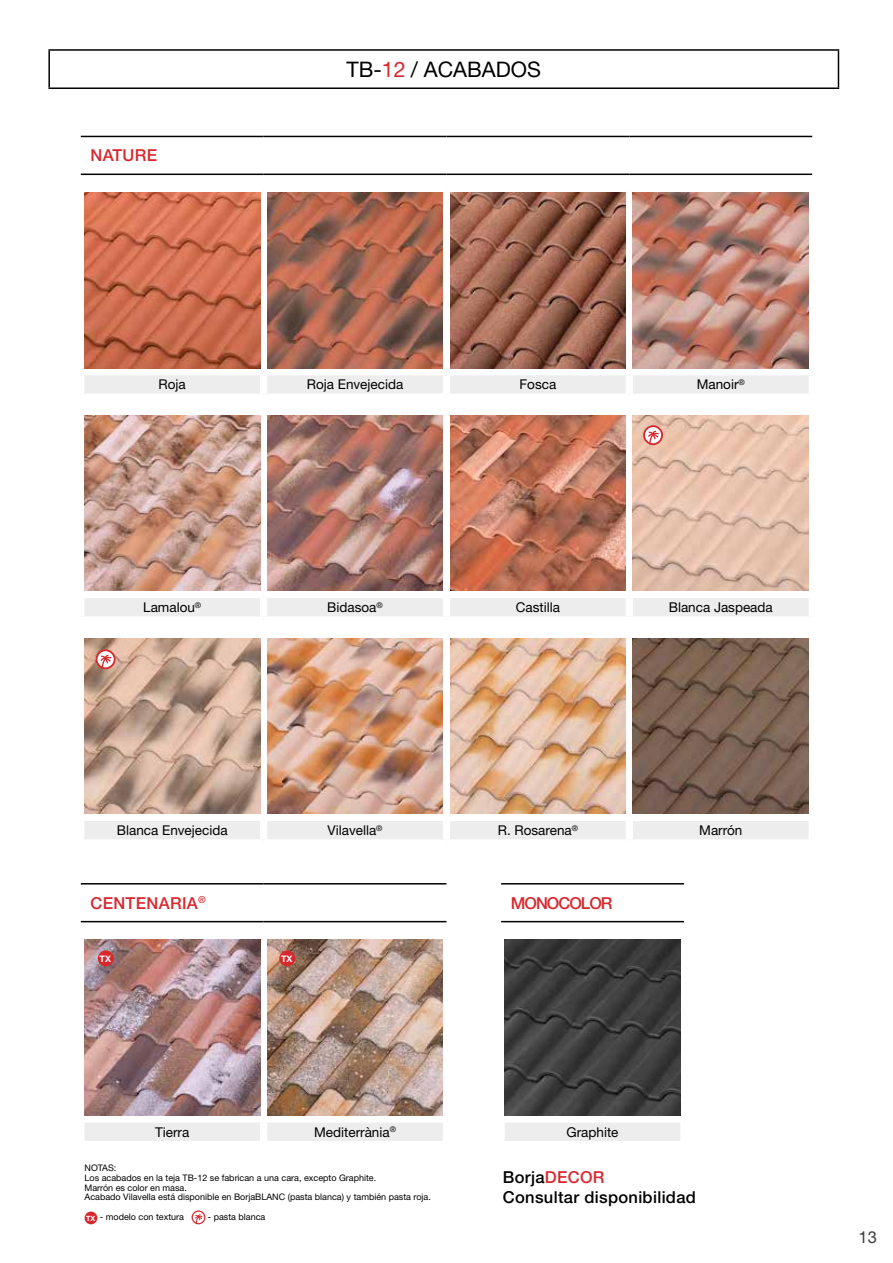
<style>
.page{position:relative;width:893px;height:1263px;background:#fff}
.page>*{position:absolute;margin:0;border:0;box-sizing:border-box;transform-origin:0 0}
.t1{font:21.45px "Helvetica Neue LT Std";color:#000}
.t2{font:500 16.5px/19.8px "Helvetica Neue LT Std";letter-spacing:.02em;color:#000}
.t3{font:500 16.5px "Helvetica Neue LT Std";letter-spacing:.02em;color:#d8282f}
.t4{font:500 16.5px "Helvetica Neue LT Std";letter-spacing:-.06em;color:#d8282f}
.t5{font:16.5px "Helvetica Neue LT Std";color:#3c3c3b}
.t6{font:13.5px "Helvetica Neue LT Std";color:#000}
.t7{font:9px/9.8px "Helvetica Neue LT Std";color:#000}
.t8{font:700 9px "Helvetica Neue LT Std";color:#fff}
.s1{color:#d8282f}
.s2{font-weight:700;font-size:7.2px;color:#fff}
</style>
<div class="page">
<svg style="left:84px;top:375px;width:725px;height:464px;fill:#ededed"></svg>
<svg style="left:84px;top:624px;width:725px;height:7px"></svg>
<div style="left:260px;top:375px;width:7px;height:19px;background:#fff"></div>
<div style="left:443px;top:375px;width:7px;height:19px;background:#fff"></div>
<div style="left:626px;top:375px;width:7px;height:19px;background:#fff"></div>
<div style="left:77px;top:394px;width:187px;height:7px;background:#fff"></div>
<div style="left:264px;top:394px;width:182px;height:7px;background:#fff"></div>
<div style="left:446px;top:394px;width:183px;height:7px;background:#fff"></div>
<div style="left:629px;top:394px;width:187px;height:7px;background:#fff"></div>
<div style="left:77px;top:408px;width:187px;height:7px;background:#fff"></div>
<div style="left:264px;top:408px;width:182px;height:7px;background:#fff"></div>
<div style="left:260px;top:415px;width:7px;height:176px;background:#fff"></div>
<div style="left:446px;top:408px;width:183px;height:7px;background:#fff"></div>
<div style="left:443px;top:415px;width:7px;height:176px;background:#fff"></div>
<div style="left:629px;top:408px;width:187px;height:7px;background:#fff"></div>
<div style="left:626px;top:415px;width:7px;height:176px;background:#fff"></div>
<div style="left:260px;top:598px;width:7px;height:18px;background:#fff"></div>
<div style="left:443px;top:598px;width:7px;height:18px;background:#fff"></div>
<div style="left:626px;top:598px;width:7px;height:18px;background:#fff"></div>
<div style="left:77px;top:616px;width:187px;height:8px;background:#fff"></div>
<div style="left:264px;top:616px;width:182px;height:8px;background:#fff"></div>
<div style="left:260px;top:624px;width:7px;height:7px;background:#fff"></div>
<div style="left:446px;top:616px;width:183px;height:8px;background:#fff"></div>
<div style="left:443px;top:624px;width:7px;height:7px;background:#fff"></div>
<div style="left:629px;top:616px;width:187px;height:8px;background:#fff"></div>
<div style="left:626px;top:624px;width:7px;height:7px;background:#fff"></div>
<div style="left:77px;top:631px;width:187px;height:7px;background:#fff"></div>
<div style="left:264px;top:631px;width:182px;height:7px;background:#fff"></div>
<div style="left:260px;top:638px;width:7px;height:176px;background:#fff"></div>
<div style="left:446px;top:631px;width:183px;height:7px;background:#fff"></div>
<div style="left:443px;top:638px;width:7px;height:176px;background:#fff"></div>
<div style="left:629px;top:631px;width:187px;height:7px;background:#fff"></div>
<div style="left:626px;top:638px;width:7px;height:176px;background:#fff"></div>
<div style="left:260px;top:821px;width:7px;height:18px;background:#fff"></div>
<div style="left:443px;top:821px;width:7px;height:18px;background:#fff"></div>
<div style="left:626px;top:821px;width:7px;height:18px;background:#fff"></div>
<div style="left:77px;top:591px;width:187px;height:7px;background:#fff"></div>
<div style="left:264px;top:591px;width:182px;height:7px;background:#fff"></div>
<div style="left:446px;top:591px;width:183px;height:7px;background:#fff"></div>
<div style="left:629px;top:591px;width:187px;height:7px;background:#fff"></div>
<div style="left:77px;top:814px;width:187px;height:7px;background:#fff"></div>
<div style="left:264px;top:814px;width:182px;height:7px;background:#fff"></div>
<div style="left:446px;top:814px;width:183px;height:7px;background:#fff"></div>
<div style="left:629px;top:814px;width:187px;height:7px;background:#fff"></div>
<hr style="left:81px;top:136px;width:183px;height:1px;background:#000">
<hr style="left:264px;top:136px;width:182px;height:1px;background:#000">
<hr style="left:446px;top:136px;width:183px;height:1px;background:#000">
<hr style="left:629px;top:136px;width:183px;height:1px;background:#000">
<hr style="left:81px;top:174px;width:183px;height:1px;background:#000">
<hr style="left:264px;top:174px;width:182px;height:1px;background:#000">
<hr style="left:446px;top:174px;width:183px;height:1px;background:#000">
<hr style="left:629px;top:174px;width:183px;height:1px;background:#000">
<img style="left:84px;top:192px;width:176px;height:176px">
<img style="left:267px;top:192px;width:176px;height:176px">
<img style="left:450px;top:192px;width:176px;height:176px">
<img style="left:633px;top:192px;width:176px;height:176px">
<img style="left:84px;top:415px;width:176px;height:176px">
<img style="left:267px;top:415px;width:176px;height:176px">
<img style="left:450px;top:415px;width:176px;height:176px">
<img style="left:633px;top:415px;width:176px;height:176px">
<img style="left:84px;top:638px;width:176px;height:176px">
<img style="left:267px;top:638px;width:176px;height:176px">
<img style="left:450px;top:638px;width:176px;height:176px">
<img style="left:633px;top:638px;width:176px;height:176px">
<div style="left:84px;top:1123px;width:359px;height:18px;background:#ededed"></div>
<div style="left:260px;top:1122px;width:7px;height:19px;background:#fff"></div>
<hr style="left:81px;top:883px;width:183px;height:1px;background:#000">
<hr style="left:264px;top:883px;width:182px;height:1px;background:#000">
<hr style="left:81px;top:921px;width:183px;height:1px;background:#000">
<hr style="left:264px;top:921px;width:182px;height:1px;background:#000">
<img style="left:84px;top:940px;width:176px;height:175px">
<img style="left:267px;top:940px;width:176px;height:175px">
<div style="left:98px;top:950px;width:16px;height:16px;background:#d8282f;border-radius:50%"></div>
<div style="left:279px;top:950px;width:16px;height:16px;background:#d8282f;border-radius:50%"></div>
<svg style="left:644px;top:426px;width:18px;height:18px"></svg>
<svg style="left:647px;top:430px;width:12px;height:15px"></svg>
<div style="left:643px;top:425px;width:20px;height:20px;border:2px solid #d8282f;border-radius:50%"></div>
<svg style="left:97px;top:650px;width:18px;height:18px"></svg>
<svg style="left:100px;top:654px;width:12px;height:15px"></svg>
<div style="left:96px;top:649px;width:20px;height:20px;border:2px solid #d8282f;border-radius:50%"></div>
<div style="left:501px;top:1119px;width:183px;height:25px;background:#ededed"></div>
<div style="left:497px;top:1122px;width:8px;height:19px;background:#fff"></div>
<div style="left:680px;top:1122px;width:8px;height:19px;background:#fff"></div>
<div style="left:497px;top:1141px;width:191px;height:7px;background:#fff"></div>
<div style="left:497px;top:1115px;width:191px;height:7px;background:#fff"></div>
<hr style="left:501px;top:883px;width:183px;height:1px;background:#000">
<hr style="left:501px;top:921px;width:183px;height:1px;background:#000">
<img style="left:505px;top:940px;width:175px;height:175px">
<hr style="left:48px;top:49px;width:791px;height:2px;background:#000">
<hr style="left:48px;top:51px;width:2px;height:36px;background:#000">
<hr style="left:838px;top:51px;width:1px;height:36px;background:#000">
<hr style="left:48px;top:87px;width:791px;height:2px;background:#000">
<div style="left:85px;top:1211px;width:12px;height:13px;background:#d8282f;border-radius:50%"></div>
<svg style="left:195px;top:1214px;width:8px;height:10px"></svg>
<div style="left:192px;top:1210px;width:13px;height:14px;border:1px solid #d8282f;border-radius:50%"></div>
<h2 class="t3" style="left:90px;top:146px;width:68px">NATURE</h2>
<h1 class="t1" style="left:347px;top:56px;width:196px">TB-<span class="s1">12</span> / ACABADOS</h1>
<h3 class="t6" style="left:159px;top:376px;width:29px">Roja</h3>
<h3 class="t6" style="left:307px;top:376px;width:98px">Roja Envejecida</h3>
<h3 class="t6" style="left:519px;top:376px;width:38px">Fosca</h3>
<h3 class="t6" style="left:697px;top:376px;width:50px">Manoir<sup>®</sup></h3>
<h3 class="t6" style="left:143px;top:599px;width:60px">Lamalou<sup>®</sup></h3>
<h3 class="t6" style="left:327px;top:599px;width:57px">Bidasoa<sup>®</sup></h3>
<h3 class="t6" style="left:516px;top:599px;width:46px">Castilla</h3>
<h3 class="t6" style="left:669px;top:599px;width:106px">Blanca Jaspeada</h3>
<h3 class="t6" style="left:117px;top:822px;width:112px">Blanca Envejecida</h3>
<h3 class="t6" style="left:328px;top:822px;width:57px">Vilavella<sup>®</sup></h3>
<h3 class="t6" style="left:498px;top:822px;width:82px">R. Rosarena<sup>®</sup></h3>
<h3 class="t6" style="left:699px;top:822px;width:45px">Marrón</h3>
<h2 class="t3" style="left:90px;top:893px;width:117px">CENTENARIA<sup>®</sup></h2>
<p class="t8" style="left:100px;top:953px;width:13px">TX</p>
<p class="t8" style="left:281px;top:953px;width:13px">TX</p>
<h3 class="t6" style="left:155px;top:1124px;width:36px">Tierra</h3>
<h3 class="t6" style="left:314px;top:1124px;width:83px">Mediterrània<sup>®</sup></h3>
<p class="t7" style="left:85px;top:1163px;width:348px">NOTAS:<br>Los acabados en la teja TB-12 se fabrican a una cara, excepto Graphite.<br>Marrón es color en masa.<br>Acabado Vilavella está disponible en BorjaBLANC (pasta blanca) y también pasta roja.</p>
<p class="t7" style="left:86px;top:1211px;width:100px"><span class="s2">TX</span> - modelo con textura</p>
<p class="t7" style="left:208px;top:1211px;width:59px">- pasta blanca</p>
<h2 class="t4" style="left:511px;top:893px;width:103px">MONOCOLOR</h2>
<h3 class="t6" style="left:567px;top:1124px;width:54px">Graphite</h3>
<h2 class="t2" style="left:503px;top:1167px;width:195px">Borja<span class="s1">DECOR<br></span>Consultar disponibilidad</h2>
<h2 class="t5" style="left:858px;top:1227px;width:20px">13</h2>
</div>
